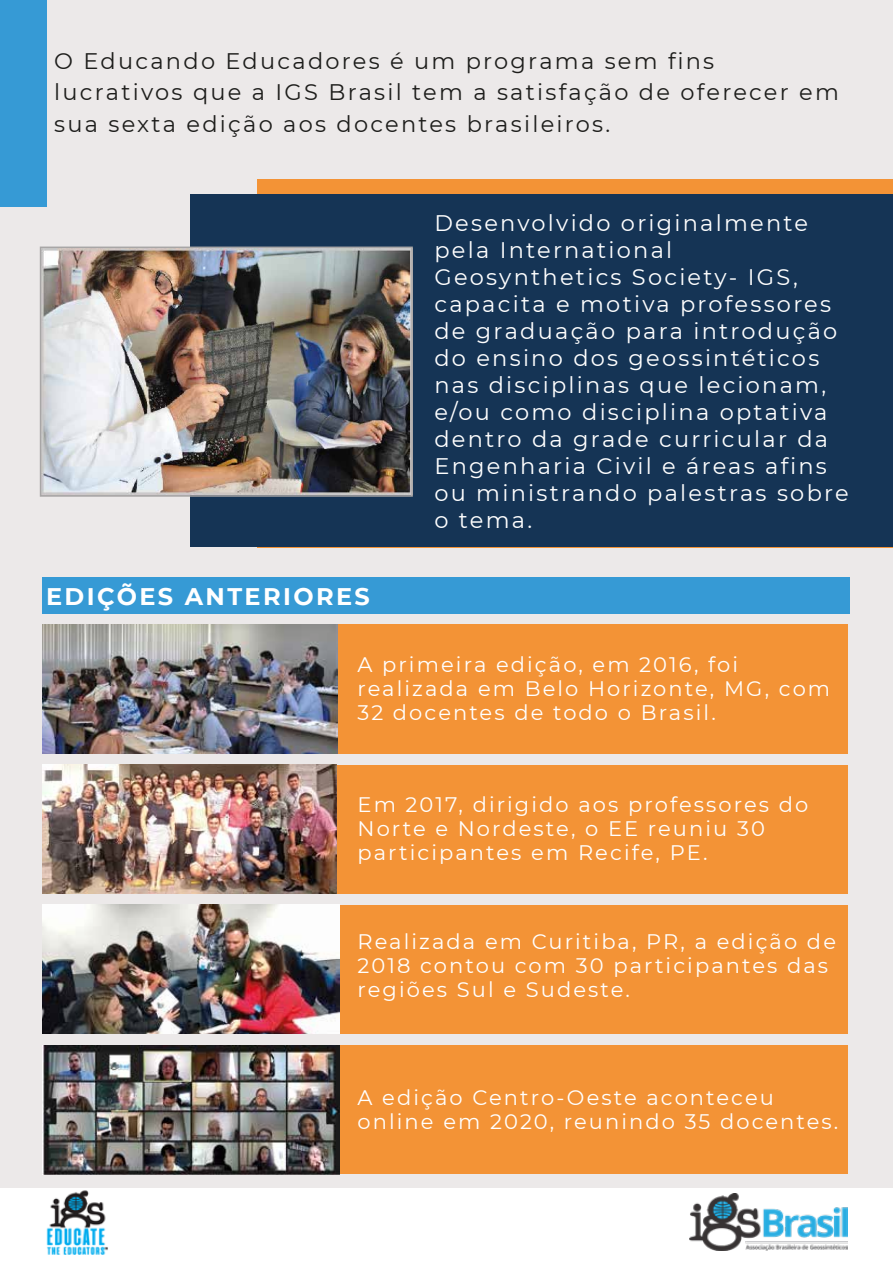
<style>
.page{position:relative;width:893px;height:1263px;background:#ece9e9}
.page>*{position:absolute;margin:0;border:0;box-sizing:border-box;transform-origin:0 0}
.t1{font:700 24px "Montserrat";letter-spacing:.1em;color:#fff}
.t2{font:22.5px/27px "Montserrat";letter-spacing:.1em;color:#fff}
.t3{font:22.5px/31.5px "Montserrat";letter-spacing:.1em;color:#1d1d1b}
.t4{font:21px/24px "Montserrat";letter-spacing:.1em;color:#fff}
</style>
<div class="page">
<div style="left:257px;top:179px;width:636px;height:368px;background:#f39336"></div>
<div style="left:0;top:0;width:46px;height:207px;background:#369ad5"></div>
<div style="left:190px;top:195px;width:703px;height:352px;background:#153455"></div>
<img style="left:43px;top:250px;width:367px;height:244px">
<div style="left:40px;top:247px;width:373px;height:250px;border:2px solid #a8a6a6"></div>
<div style="left:42px;top:578px;width:808px;height:36px;background:#369ad5"></div>
<div style="left:42px;top:624px;width:806px;height:129px;background:#f39336"></div>
<div style="left:42px;top:764px;width:806px;height:129px;background:#f39336"></div>
<div style="left:42px;top:905px;width:806px;height:129px;background:#f39336"></div>
<img style="left:42px;top:624px;width:295px;height:129px">
<img style="left:42px;top:765px;width:295px;height:129px">
<img style="left:42px;top:904px;width:297px;height:129px">
<div style="left:42px;top:1045px;width:806px;height:129px;background:#f39336"></div>
<img style="left:42px;top:1045px;width:298px;height:129px">
<div style="left:0;top:1188px;width:893px;height:75px;background:#fff"></div>
<img style="left:46px;top:1190px;width:62px;height:65px">
<img style="left:689px;top:1193px;width:159px;height:57px">
<p class="t3" style="left:54px;top:44px;width:786px">O Educando Educadores é um programa sem fins lucrativos que a IGS Brasil tem a satisfação de oferecer em sua sexta edição aos docentes brasileiros.</p>
<p class="t1" style="left:46px;top:579px;width:325px">EDIÇÕES ANTERIORES</p>
<p class="t2" style="left:434px;top:209px;width:416px">Desenvolvido originalmente pela International<br>Geosynthetics Society- IGS, capacita e motiva professores de graduação para introdução do ensino dos geossintéticos nas disciplinas que lecionam, e/ou como disciplina optativa dentro da grade curricular da<br>Engenharia Civil e áreas afins ou ministrando palestras sobre o tema.</p>
<p class="t4" style="left:357px;top:652px;width:474px">A primeira edição, em 2016, foi realizada em Belo Horizonte, MG, com<br>32 docentes de todo o Brasil.</p>
<p class="t4" style="left:357px;top:792px;width:452px">Em 2017, dirigido aos professores do<br>Norte e Nordeste, o EE reuniu 30 participantes em Recife, PE.</p>
<p class="t4" style="left:357px;top:929px;width:480px">Realizada em Curitiba, PR, a edição de<br>2018 contou com 30 participantes das regiões Sul e Sudeste.</p>
<p class="t4" style="left:357px;top:1085px;width:482px">A edição Centro-Oeste aconteceu online em 2020, reunindo 35 docentes.</p>
</div>
